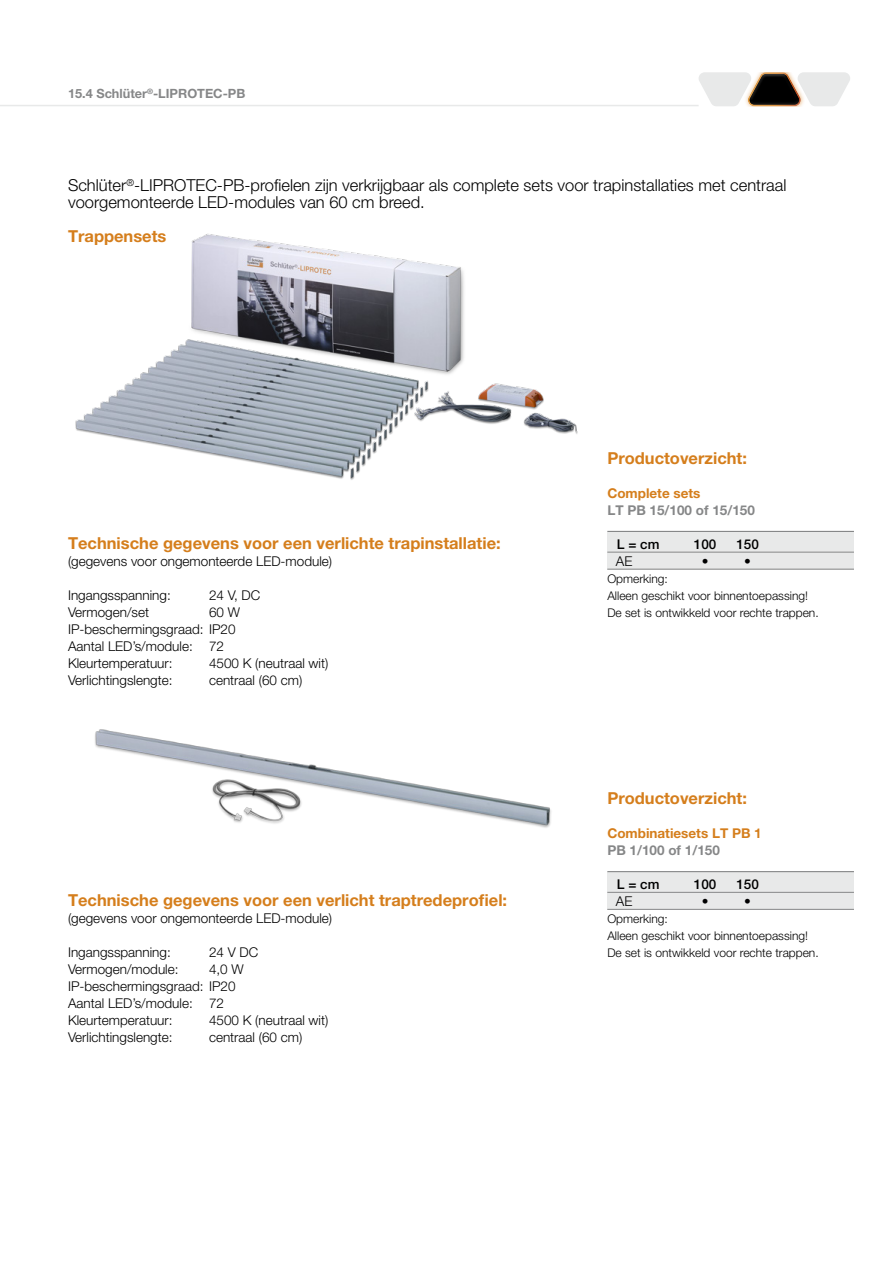
<style>
.page{position:relative;width:893px;height:1263px;background:#fff}
.page>*{position:absolute;margin:0;border:0;box-sizing:border-box;transform-origin:0 0}
.t1{font:700 16.5px "Helvetica Neue LT Pro";color:#d57e1c}
.t2{font:300 16.5px/17px "Helvetica Neue LT Pro";color:#000}
.t3{font:300 13.5px/17px "Helvetica Neue LT Pro";color:#000}
.t4{font:700 13.5px "Helvetica Neue LT Pro";color:#868788}
.t5{font:700 13.5px "Helvetica Neue LT Pro";color:#d57e1c}
.t6{font:500 13.5px "Helvetica Neue LT Pro";color:#000}
.t7{font:700 12.75px "Helvetica Neue LT Pro";color:#868788}
.t8{font:300 12px/17px "Helvetica Neue LT Pro";color:#000}
</style>
<div class="page">
<hr style="left:0;top:105px;width:699px;height:1px;background:#e8e9e9">
<svg style="left:699px;top:72px;width:151px;height:34px"></svg>
<div style="left:749px;top:72px;width:51px;height:29px;background:#fff;opacity:.23"></div>
<div style="left:749px;top:78px;width:51px;height:27px;background:#ececed;opacity:.1"></div>
<img style="left:75px;top:233px;width:503px;height:247px">
<img style="left:95px;top:729px;width:456px;height:99px">
<div style="left:607px;top:532px;width:247px;height:38px;background:#e8e9e9"></div>
<div style="left:607px;top:872px;width:247px;height:38px;background:#e8e9e9"></div>
<hr style="left:607px;top:531px;width:247px;height:1px;background:#868788">
<hr style="left:607px;top:552px;width:247px;height:1px;background:#868788">
<hr style="left:607px;top:569px;width:247px;height:1px;background:#868788">
<hr style="left:607px;top:871px;width:247px;height:1px;background:#868788">
<hr style="left:607px;top:892px;width:247px;height:1px;background:#868788">
<hr style="left:607px;top:909px;width:247px;height:1px;background:#868788">
<p class="t7" style="left:68px;top:86px;width:179px">15.4 Schlüter<sup>®</sup>-LIPROTEC-PB</p>
<p class="t2" style="left:68px;top:177px;width:720px">Schlüter<sup>®</sup>-LIPROTEC-PB-profielen zijn verkrijgbaar als complete sets voor trapinstallaties met centraal voorgemonteerde LED-modules van 60 cm breed.</p>
<p class="t1" style="left:68px;top:226px;width:100px">Trappensets</p>
<p class="t1" style="left:68px;top:532px;width:434px">Technische gegevens voor een verlichte trapinstallatie:</p>
<p class="t3" style="left:68px;top:552px;width:266px">(gegevens voor ongemonteerde LED-module)</p>
<p class="t3" style="left:68px;top:586px;width:104px">Ingangsspanning:</p>
<p class="t3" style="left:209px;top:586px;width:53px">24 V, DC</p>
<p class="t3" style="left:68px;top:603px;width:83px">Vermogen/set</p>
<p class="t3" style="left:68px;top:603px;width:174px;text-indent:141px">60 W<br>IP-beschermingsgraad: IP20<br>Aantal LED’s/module: 72<br>Kleurtemperatuur:</p>
<p class="t3" style="left:209px;top:654px;width:121px">4500 K (neutraal wit)</p>
<p class="t3" style="left:68px;top:671px;width:106px">Verlichtingslengte:</p>
<p class="t3" style="left:209px;top:671px;width:95px">centraal (60 cm)</p>
<p class="t1" style="left:68px;top:890px;width:441px">Technische gegevens voor een verlicht traptredeprofiel:</p>
<p class="t3" style="left:68px;top:909px;width:266px">(gegevens voor ongemonteerde LED-module)</p>
<p class="t3" style="left:68px;top:943px;width:104px">Ingangsspanning:</p>
<p class="t3" style="left:209px;top:943px;width:51px">24 V DC</p>
<p class="t3" style="left:68px;top:960px;width:112px">Vermogen/module:</p>
<p class="t3" style="left:68px;top:960px;width:177px;text-indent:141px">4,0 W<br>IP-beschermingsgraad: IP20<br>Aantal LED’s/module: 72<br>Kleurtemperatuur:</p>
<p class="t3" style="left:209px;top:1011px;width:121px">4500 K (neutraal wit)</p>
<p class="t3" style="left:68px;top:1028px;width:106px">Verlichtingslengte:</p>
<p class="t3" style="left:209px;top:1028px;width:95px">centraal (60 cm)</p>
<p class="t1" style="left:607px;top:447px;width:141px">Productoverzicht:</p>
<p class="t5" style="left:607px;top:484px;width:95px">Complete sets</p>
<p class="t4" style="left:607px;top:501px;width:149px">LT PB 15/100 of 15/150</p>
<p class="t6" style="left:617px;top:536px;width:44px">L = cm</p>
<p class="t6" style="left:694px;top:536px;width:24px">100</p>
<p class="t6" style="left:736px;top:536px;width:24px">150</p>
<p class="t3" style="left:616px;top:552px;width:18px">AE</p>
<p class="t3" style="left:702px;top:552px;width:8px">•</p>
<p class="t3" style="left:744px;top:552px;width:8px">•</p>
<p class="t8" style="left:607px;top:570px;width:213px">Opmerking:<br>Alleen geschikt voor binnentoepassing!<br>De set is ontwikkeld voor rechte trappen.</p>
<p class="t1" style="left:607px;top:788px;width:141px">Productoverzicht:</p>
<p class="t5" style="left:607px;top:824px;width:156px">Combinatiesets LT PB 1</p>
<p class="t4" style="left:607px;top:841px;width:114px">PB 1/100 of 1/150</p>
<p class="t6" style="left:617px;top:876px;width:44px">L = cm</p>
<p class="t6" style="left:694px;top:876px;width:24px">100</p>
<p class="t6" style="left:736px;top:876px;width:24px">150</p>
<p class="t3" style="left:616px;top:892px;width:18px">AE</p>
<p class="t3" style="left:702px;top:892px;width:8px">•</p>
<p class="t3" style="left:744px;top:892px;width:8px">•</p>
<p class="t8" style="left:607px;top:910px;width:213px">Opmerking:<br>Alleen geschikt voor binnentoepassing!<br>De set is ontwikkeld voor rechte trappen.</p>
</div>
